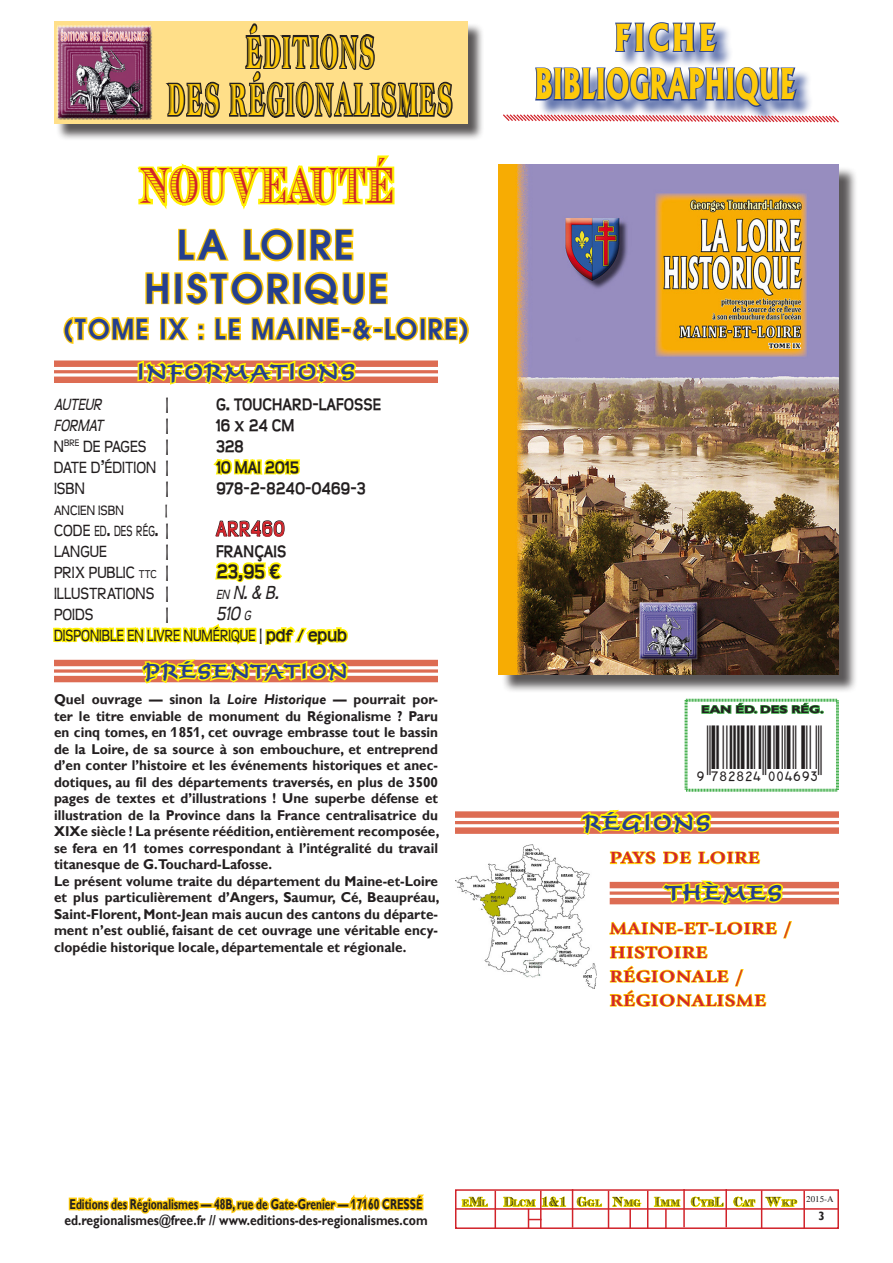
<style>
.page{position:relative;width:893px;height:1263px;background:#fff}
.page>*{position:absolute;margin:0;border:0;box-sizing:border-box;transform-origin:0 0}
.t1{font:49.5px "Trib S Caps SSK";letter-spacing:.03em;color:#d1232a;scale:.6 1}
.t2{font:43.8px/47.7px "Atlantic Inline";letter-spacing:.09em;color:#feca0a;text-align:center;scale:.45 1}
.t3{font:800 40.5px "Albertus";color:#feca0a;scale:.64 1}
.t4{font:700 39px/43.5px "Trendex SSK Semi";letter-spacing:.075em;color:#253f8e;text-align:center}
.t5{font:800 35.7px "Albertus";letter-spacing:.1em;color:#feca0a;scale:.82 1}
.t6{font:700 27px "Trendex SSK Semi";letter-spacing:.075em;color:#253f8e;scale:.95 1}
.t7{font:500 22.5px "Time Scr D";letter-spacing:.075em;color:#253f8e}
.t8{font:700 22.5px "Teen";letter-spacing:.04em;color:#d1232a;scale:.8 1}
.t9{font:500 21px "Time Scr D";letter-spacing:.075em;color:#253f8e}
.t10{font:italic 21px "Teen";color:#231f20;scale:.9 1}
.t11{font:700 21px "Teen";color:#231f20;scale:.9 1}
.t12{font:18px "Teen";color:#231f20;scale:.9 1}
.t13{font:700 18px "Teen";color:#231f20;scale:.9 1}
.t14{font:18px "Teen";color:#231f20;scale:.82 1}
.t15{font:italic 18px "Teen";color:#231f20;scale:.9 1}
.t16{font:700 16.8px/24px "Giovanni";letter-spacing:.04em;color:#d1232a;scale:1.19 1}
.t17{font:16.35px "Teen";color:#231f20;scale:.69 1}
.t18{font:15px "Teen";color:#231f20;scale:.9 1}
.t19{font:700 15px "Teen";color:#231f20;scale:.9 1}
.t20{font:700 14.25px/16.5px "Gill Sans";color:#231f20;scale:.95 1}
.t21{font:700 14.25px/16.5px "Gill Sans";color:#231f20;text-align:center;scale:.72 1}
.t22{font:700 12px "Gill Sans";color:#231f20;scale:.95 1}
.t23{font:700 10.65px "Gill Sans";color:#231f20;scale:1.27 1}
.t24{font:9.3px "Trib S Caps SSK";letter-spacing:.045em;color:#231f20;scale:.82 1}
.t25{font:9px "Times";color:#231f20}
.s1{font-weight:700}
.s2{font-size:18px}
.s3{font-size:23.4px}
.s4{font-weight:700;font-size:18px}
.s5{font-size:12.6px}
.s6{font-size:14.7px}
.s7{font-style:italic}
.s8{font-size:13.2px}
</style>
<div class="page">
<svg style="left:68px;top:1197px;width:132px;height:17px"></svg>
<div style="left:199px;top:1203px;width:14px;height:5px;border:3px solid #feca0a"></div>
<svg style="left:211px;top:1196px;width:126px;height:18px"></svg>
<div style="left:336px;top:1203px;width:14px;height:5px;border:3px solid #feca0a"></div>
<svg style="left:348px;top:1194px;width:76px;height:17px"></svg>
<div style="left:538px;top:25px;width:275px;height:98px;background:#253f8e;opacity:.75"></div>
<svg style="left:614px;top:22px;width:105px;height:31px;background:#8a98c2"></svg>
<svg style="left:503px;top:66px;width:336px;height:57px"></svg>
<div style="left:56px;top:22px;width:429px;height:119px;background:#231f20;opacity:.75"></div>
<div style="left:54px;top:21px;width:414px;height:103px;background:#ffdf89"></div>
<svg style="left:159px;top:22px;width:311px;height:108px"></svg>
<div style="left:53px;top:24px;width:100px;height:95px;background:#fff;opacity:.75"></div>
<div style="left:53px;top:26px;width:100px;height:96px;background:#231f20;opacity:.75"></div>
<svg style="left:461px;top:1196px;width:27px;height:11px"></svg>
<svg style="left:576px;top:1196px;width:26px;height:11px"></svg>
<svg style="left:612px;top:1196px;width:30px;height:12px"></svg>
<svg style="left:654px;top:1196px;width:27px;height:11px"></svg>
<svg style="left:690px;top:1196px;width:34px;height:11px"></svg>
<svg style="left:733px;top:1196px;width:23px;height:12px"></svg>
<svg style="left:765px;top:1196px;width:33px;height:11px"></svg>
<div style="left:455px;top:1189px;width:384px;height:40px;border:2px solid #d1232a"></div>
<hr style="left:455px;top:1208px;width:384px;height:2px;background:#d1232a">
<hr style="left:495px;top:1191px;width:1px;height:38px;background:#d1232a">
<hr style="left:540px;top:1191px;width:2px;height:38px;background:#d1232a">
<hr style="left:608px;top:1191px;width:1px;height:38px;background:#d1232a">
<hr style="left:647px;top:1191px;width:1px;height:38px;background:#d1232a">
<svg style="left:503px;top:1196px;width:63px;height:33px"></svg>
<hr style="left:683px;top:1189px;width:2px;height:38px;background:#d1232a">
<hr style="left:725px;top:1189px;width:2px;height:38px;background:#d1232a">
<hr style="left:803px;top:1191px;width:2px;height:38px;background:#d1232a">
<hr style="left:572px;top:1189px;width:1px;height:38px;background:#d1232a">
<hr style="left:761px;top:1190px;width:1px;height:38px;background:#d1232a">
<hr style="left:629px;top:1209px;width:2px;height:20px;background:#d1232a">
<hr style="left:665px;top:1209px;width:2px;height:20px;background:#d1232a">
<svg style="left:137px;top:155px;width:258px;height:55px"></svg>
<div style="left:54px;top:360px;width:384px;height:7px;background:#dd6c53"></div>
<hr style="left:54px;top:370px;width:384px;height:3px;background:#dd6c53">
<div style="left:54px;top:377px;width:384px;height:6px;background:#dd6c53"></div>
<div style="left:54px;top:660px;width:384px;height:6px;background:#dd6c53"></div>
<svg style="left:351px;top:669px;width:87px;height:4px"></svg>
<div style="left:54px;top:676px;width:384px;height:6px;background:#dd6c53"></div>
<svg style="left:213px;top:459px;width:87px;height:16px"></svg>
<svg style="left:215px;top:520px;width:70px;height:17px"></svg>
<svg style="left:215px;top:562px;width:67px;height:21px"></svg>
<svg style="left:53px;top:624px;width:298px;height:60px"></svg>
<svg style="left:178px;top:228px;width:51px;height:33px"></svg>
<svg style="left:243px;top:228px;width:51px;height:34px"></svg>
<div style="left:297px;top:229px;width:9px;height:32px;border:3px solid #feca0a"></div>
<svg style="left:309px;top:228px;width:45px;height:33px"></svg>
<svg style="left:61px;top:271px;width:359px;height:114px"></svg>
<div style="left:420px;top:317px;width:6px;height:23px;border:3px solid #feca0a"></div>
<svg style="left:426px;top:316px;width:43px;height:28px"></svg>
<div style="left:501px;top:167px;width:356px;height:526px;background:#231f20;opacity:.75"></div>
<img style="left:499px;top:164px;width:340px;height:511px">
<div style="left:455px;top:811px;width:384px;height:7px;background:#dd6c53"></div>
<hr style="left:455px;top:821px;width:384px;height:3px;background:#dd6c53">
<div style="left:455px;top:827px;width:384px;height:7px;background:#dd6c53"></div>
<div style="left:610px;top:882px;width:229px;height:6px;background:#dd6c53"></div>
<svg style="left:793px;top:891px;width:46px;height:4px"></svg>
<div style="left:610px;top:898px;width:229px;height:6px;background:#dd6c53"></div>
<svg style="left:578px;top:809px;width:215px;height:198px"></svg>
<img style="left:455px;top:844px;width:142px;height:145px">
<svg style="left:684px;top:698px;width:155px;height:94px"></svg>
<h2 class="t2" style="left:168px;top:27px;width:633px">ÉDITIONS<br>DES RÉGIONALISMES</h2>
<h1 class="t1" style="left:140px;top:157px;width:424px">NOUVEAUTÉ</h1>
<h3 class="t4" style="left:144px;top:222px;width:245px">LA LOIRE<br>HISTORIQUE</h3>
<h3 class="t6" style="left:64px;top:311px;width:427px">(TOME IX : LE MAINE-&amp;-LOIRE)</h3>
<h3 class="t7" style="left:137px;top:358px;width:220px">INFORMATIONS</h3>
<p class="t15" style="left:54px;top:394px;width:54px">AUTEUR</p>
<p class="t13" style="left:166px;top:393px;width:5px">|</p>
<p class="t13" style="left:216px;top:393px;width:185px">G. TOUCHARD-LAFOSSE</p>
<p class="t15" style="left:54px;top:415px;width:56px">FORMAT</p>
<p class="t13" style="left:166px;top:414px;width:5px">|</p>
<p class="t13" style="left:216px;top:414px;width:89px">16 x 24 CM</p>
<p class="t12" style="left:54px;top:436px;width:129px">N<sup>BRE</sup> DE PAGES <span class="s1">|</span></p>
<p class="t13" style="left:216px;top:435px;width:32px">328</p>
<p class="t12" style="left:54px;top:457px;width:129px">DATE D’ÉDITION <span class="s1">|</span></p>
<p class="t13" style="left:216px;top:456px;width:94px">10 MAI 2015</p>
<p class="t12" style="left:54px;top:478px;width:36px">ISBN</p>
<p class="t13" style="left:166px;top:477px;width:5px">|</p>
<p class="t13" style="left:216px;top:477px;width:168px">978-2-8240-0469-3</p>
<p class="t18" style="left:54px;top:502px;width:79px">ANCIEN ISBN</p>
<p class="t19" style="left:165px;top:501px;width:4px">|</p>
<p class="t17" style="left:54px;top:521px;width:168px"><span class="s2">CODE</span> ED<span class="s3">.</span> DES RÉG<span class="s3">.</span> <span class="s4">|</span></p>
<h3 class="t8" style="left:216px;top:515px;width:87px">ARR460</h3>
<p class="t12" style="left:54px;top:541px;width:60px">LANGUE</p>
<p class="t13" style="left:166px;top:540px;width:5px">|</p>
<p class="t13" style="left:216px;top:540px;width:80px">FRANÇAIS</p>
<p class="t12" style="left:54px;top:562px;width:129px">PRIX PUBLIC <span class="s5">TTC</span> <span class="s1">|</span></p>
<h3 class="t11" style="left:216px;top:559px;width:73px">23,95 €</h3>
<p class="t12" style="left:54px;top:583px;width:129px">ILLUSTRATIONS <span class="s1">|</span></p>
<h3 class="t10" style="left:216px;top:580px;width:71px"><span class="s6">en</span> N. &amp; B.</h3>
<p class="t12" style="left:54px;top:604px;width:45px">POIDS</p>
<p class="t13" style="left:166px;top:603px;width:5px">|</p>
<h3 class="t10" style="left:216px;top:601px;width:40px">510 <span class="s6">g</span></h3>
<p class="t14" style="left:54px;top:625px;width:359px">DISPONIBLE EN LIVRE NUMÉRIQUE <span class="s1">| pdf / epub</span></p>
<h3 class="t9" style="left:144px;top:659px;width:205px">PRÉSENTATION</h3>
<p class="t20" style="left:54px;top:691px;width:407px">Quel ouvrage — sinon la <span class="s7">Loire Historique</span> — pourrait por&shy;ter le titre enviable de monument du Régionalisme ? Paru en cinq tomes, en 1851, cet ouvrage embrasse tout le bassin de la Loire, de sa source à son embouchure, et entreprend d’en conter l’histoire et les événements historiques et anec&shy;dotiques, au fil des départements traversés, en plus de 3500 pages de textes et d’illustrations ! Une superbe défense et illustration de la Province dans la France centralisatrice du XIXe siècle ! La présente réédition, entièrement recomposée, se fera en 11 tomes correspondant à l’intégralité du travail titanesque de G.Touchard-Lafosse.<br>Le présent volume traite du département du Maine-et-Loire et plus particulièrement d’Angers, Saumur, Cé, Beaupréau, Saint-Florent, Mont-Jean mais aucun des cantons du départe&shy;ment n’est oublié, faisant de cet ouvrage une véritable ency&shy;clopédie historique locale, départementale et régionale.</p>
<h3 class="t5" style="left:614px;top:15px;width:126px">FICHE</h3>
<h3 class="t3" style="left:535px;top:59px;width:409px">BIBLIOGRAPHIQUE</h3>
<p class="t23" style="left:701px;top:703px;width:98px">EAN ÉD. DES RÉG.</p>
<h3 class="t7" style="left:583px;top:809px;width:129px">RÉGIONS</h3>
<p class="t16" style="left:610px;top:846px;width:128px">PAYS DE LOIRE</p>
<h3 class="t7" style="left:666px;top:880px;width:118px">THÈMES</h3>
<p class="t16" style="left:610px;top:916px;width:154px">MAINE-ET-LOIRE /<br>HISTOIRE<br>RÉGIONALE /<br>RÉGIONALISME</p>
<p class="t21" style="left:64px;top:1195px;width:506px">Editions des Régionalismes — 48B, rue de Gate-Grenier — 17160 CRESSÉ ed.regionalismes@free.fr // www.editions-des-regionalismes.com</p>
<p class="t24" style="left:462px;top:1198px;width:410px">E<span class="s8">M</span>L <span class="s8">D</span>LCM <span class="s8">1&amp;1 G</span>GL <span class="s8">N</span>MG <span class="s8">I</span>MM <span class="s8">C</span>YB<span class="s8">L C</span>AT <span class="s8">W</span>KP</p>
<p class="t25" style="left:806px;top:1194px;width:29px">2015-A</p>
<p class="t22" style="left:819px;top:1209px;width:8px">3</p>
</div>
